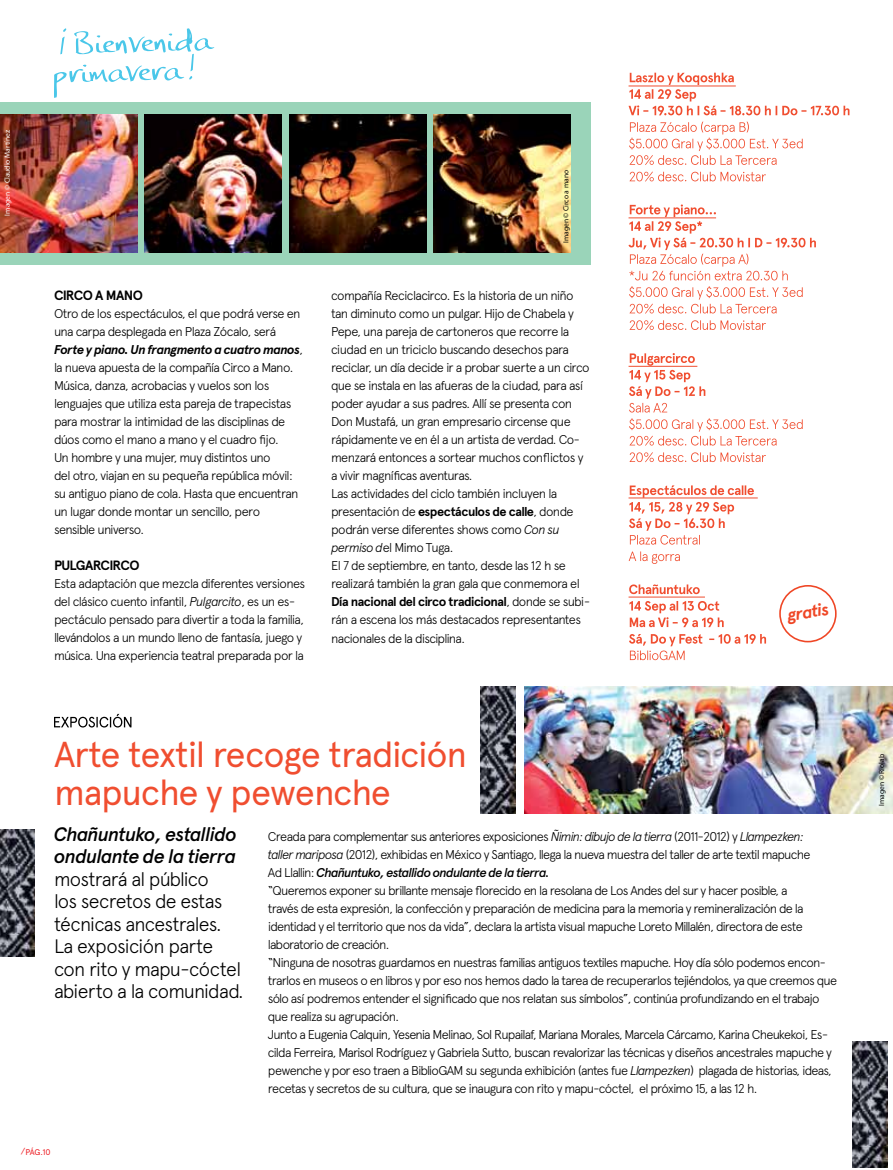
<style>
.page{position:relative;width:893px;height:1170px;background:#fff}
.page>*{position:absolute;margin:0;border:0;box-sizing:border-box;transform-origin:0 0}
.t1{font:36px/37.5px "Apercu";letter-spacing:-.035em;color:#f04e30}
.t2{font:300 19.5px/22.5px "Apercu";letter-spacing:-.045em;color:#000}
.t3{font:italic 500 19.5px/22.5px "Apercu";letter-spacing:-.045em;color:#000}
.t4{font:italic 700 17.1px "Apercu";color:#ef4625}
.t5{font:700 13.5px "Apercu";letter-spacing:-.025em;color:#000}
.t6{font:300 12.75px/18px "Apercu";letter-spacing:-.06em;color:#000}
.t7{font:8.25px "Apercu";color:#ed1d24}
.t8{font:7.5px "Myriad Pro";color:#000}
.t9{font:7.5px "Myriad Pro";color:#fff}
.s1{font-weight:700;font-style:italic}
.s2{font-style:italic}
.s3{font-weight:700}
.s4{font-weight:500;font-style:italic}
</style>
<div class="page">
<div style="left:0;top:102px;width:590px;height:162px;background:#9ad4b9"></div>
<img style="left:0;top:115px;width:137px;height:137px">
<img style="left:144px;top:115px;width:138px;height:137px">
<img style="left:289px;top:115px;width:137px;height:137px">
<img style="left:434px;top:115px;width:137px;height:137px">
<img style="left:524px;top:687px;width:369px;height:126px">
<img style="left:852px;top:1041px;width:35px;height:126px">
<img style="left:480px;top:687px;width:35px;height:126px">
<img style="left:0;top:829px;width:35px;height:126px">
<div style="left:779px;top:585px;width:58px;height:57px;border:2px solid #ef4625;border-radius:50%"></div>
<hr style="left:628px;top:217px;width:88px;height:1px;background:#f04e30">
<hr style="left:628px;top:366px;width:69px;height:1px;background:#f04e30">
<hr style="left:628px;top:497px;width:130px;height:1px;background:#f04e30">
<hr style="left:628px;top:596px;width:77px;height:1px;background:#f04e30">
<svg style="left:54px;top:713px;width:77px;height:14px"></svg>
<svg style="left:54px;top:28px;width:160px;height:70px"></svg>
<svg style="left:629px;top:634px;width:137px;height:26px"></svg>
<svg style="left:629px;top:601px;width:95px;height:26px"></svg>
<svg style="left:629px;top:584px;width:71px;height:10px"></svg>
<svg style="left:629px;top:551px;width:51px;height:13px"></svg>
<svg style="left:629px;top:485px;width:125px;height:59px"></svg>
<svg style="left:629px;top:452px;width:137px;height:10px"></svg>
<svg style="left:629px;top:418px;width:174px;height:28px"></svg>
<svg style="left:629px;top:353px;width:76px;height:59px"></svg>
<svg style="left:629px;top:320px;width:137px;height:10px"></svg>
<svg style="left:629px;top:286px;width:174px;height:28px"></svg>
<svg style="left:629px;top:204px;width:187px;height:76px"></svg>
<svg style="left:629px;top:171px;width:137px;height:11px"></svg>
<svg style="left:629px;top:122px;width:174px;height:43px"></svg>
<svg style="left:628px;top:73px;width:221px;height:42px"></svg>
<p class="t9" style="left:3px;top:215px;width:87px;rotate:-90deg">I magen © Claudio Martínez</p>
<p class="t5" style="left:54px;top:287px;width:88px">Circoamano</p>
<p class="t6" style="left:54px;top:304px;width:251px">Otro de los espectáculos, el que podrá verse en una carpa desplegada en Plaza Zócalo, será <span class="s1">Forte y piano. Un frangmento a cuatro manos</span>, la nueva apuesta de la compañía Circo a Mano.<br>Música, danza, acrobacias y vuelos son los lenguajes que utiliza esta pareja de trapecistas para mostrar la intimidad de las disciplinas de dúos como el mano a mano y el cuadro fijo.<br>Un hombre y una mujer, muy distintos uno<br>del otro, viajan en su pequeña república móvil: su antiguo piano de cola. Hasta que encuentran un lugar donde montar un sencillo, pero sensible universo.</p>
<p class="t5" style="left:54px;top:557px;width:25px">Pulgar</p>
<p class="t5" style="left:101px;top:557px;width:38px">circo</p>
<p class="t6" style="left:54px;top:574px;width:253px">Esta adaptación que mezcla diferentes versiones del clásico cuento infantil, <span class="s2">Pulgarcito</span>, es un es&shy;pectáculo pensado para divertir a toda la familia, llevándolos a un mundo lleno de fantasía, juego y música. Una experiencia teatral preparada por la</p>
<p class="t8" style="left:561px;top:243px;width:75px;rotate:-90deg">I magen © Circo a mano</p>
<p class="t6" style="left:331px;top:286px;width:260px">compañía Reciclacirco. Es la historia de un niño tan diminuto como un pulgar. Hijo de Chabela y Pepe, una pareja de cartoneros que recorre la ciudad en un triciclo buscando desechos para reciclar, un día decide ir a probar suerte a un circo que se instala en las afueras de la ciudad, para así poder ayudar a sus padres. Allí se presenta con Don Mustafá, un gran empresario circense que rápidamente ve en él a un artista de verdad. Co&shy;menzará entonces a sortear muchos conflictos y a vivir magníficas aventuras.<br>Las actividades del ciclo también incluyen la presentación de <span class="s3">espectáculos de calle</span>, donde podrán verse diferentes shows como <span class="s2">Con su permiso d</span>el Mimo Tuga.<br>El 7 de septiembre, en tanto, desde las 12 h se realizará también la gran gala que conmemora el <span class="s3">Día nacional del circo tradicional</span>, donde se subi&shy;rán a escena los más destacados representantes nacionales de la disciplina.</p>
<h3 class="t4" style="left:786px;top:605px;width:43px;rotate:-10deg">gratis</h3>
<h1 class="t1" style="left:54px;top:735px;width:415px">Arte textil recoge tradición mapuche y pewenche</h1>
<h2 class="t3" style="left:54px;top:822px;width:184px">Chañuntuko, estallido ondulante de la tierra</h2>
<h2 class="t2" style="left:54px;top:867px;width:191px">mostrará al público<br>los secretos de estas técnicas ancestrales.<br>La exposición parte con rito y mapu-cóctel abierto a la comunidad.</h2>
<p class="t6" style="left:268px;top:827px;width:571px">Creada para complementar sus anteriores exposiciones <span class="s2">Ñimin: dibujo de la tierra</span> (2011-2012) y <span class="s2">Llampezken:<br>taller mariposa</span> (2012), exhibidas en México y Santiago, llega la nueva muestra del taller de arte textil mapuche<br>Ad Llallin: <span class="s4">Chañuntuko, estallido ondulante de la tierra.<br></span>“Queremos exponer su brillante mensaje florecido en la resolana de Los Andes del sur y hacer posible, a<br>través de esta expresión, la confección y preparación de medicina para la memoria y remineralización de la identidad y el territorio que nos da vida”, declara la artista visual mapuche Loreto Millalén, directora de este laboratorio de creación.<br>“Ninguna de nosotras guardamos en nuestras familias antiguos textiles mapuche. Hoy día sólo podemos encon&shy;trarlos en museos o en libros y por eso nos hemos dado la tarea de recuperarlos tejiéndolos, ya que creemos que sólo así podremos entender el significado que nos relatan sus símbolos”, continúa profundizando en el trabajo que realiza su agrupación.<br>Junto a Eugenia Calquin, Yesenia Melinao, Sol Rupailaf, Mariana Morales, Marcela Cárcamo, Karina Cheukekoi, Es&shy;cilda Ferreira, Marisol Rodríguez y Gabriela Sutto, buscan revalorizar las técnicas y diseños ancestrales mapuche y pewenche y por eso traen a BiblioGAM su segunda exhibición (antes fue <span class="s2">Llampezken</span>) plagada de historias, ideas, recetas y secretos de su cultura, que se inaugura con rito y mapu-cóctel, el próximo 15, a las 12 h.</p>
<p class="t7" style="left:21px;top:1146px;width:31px">/PÁG.10</p>
<p class="t8" style="left:877px;top:805px;width:53px;rotate:-90deg">I magen © Riolab</p>
</div>
